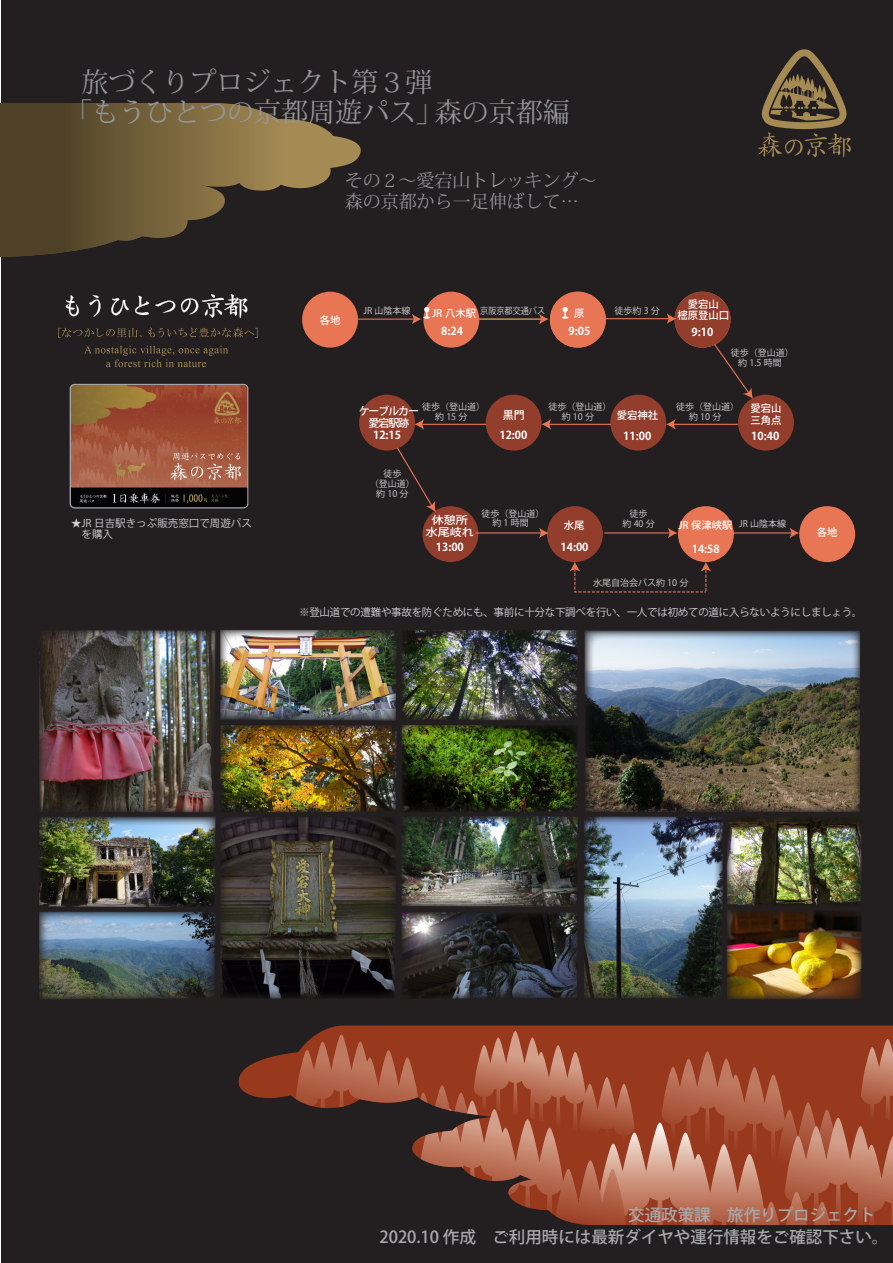
<style>
.page{position:relative;width:893px;height:1263px;background:#fff}
.page>*{position:absolute;margin:0;border:0;box-sizing:border-box;transform-origin:0 0}
.t1{font:27px "Koz Min Pro";color:#939598}
.t2{font:18px/21px "Koz Min Pro";color:#939598}
.t3{font:500 16.5px/22px "Koz Go Pro";color:#a8a9ad}
.t4{font:700 10.95px "Koz Go Pro";color:#fff}
.t5{font:500 10.95px/11.6px "Koz Go Pro";letter-spacing:-.1em;color:#fff;text-align:center}
.t6{font:500 10.95px/11.6px "Koz Go Pro";letter-spacing:-.1em;color:#fff;text-align:center;scale:1.1 1}
.t7{font:10.5px "Koz Go Pro";letter-spacing:-.025em;color:#d1d2d4}
.t8{font:10.5px/11.6px "Koz Go Pro";color:#d1d2d4}
.t9{font:500 10.35px/11.4px "Koz Go Pro";color:#fff;text-align:center}
.t10{font:9px/9.8px "Koz Go Pro";color:#d1d2d4;text-align:center}
.t11{font:9px "Koz Go Pro";color:#d1d2d4;scale:.9 1}
</style>
<div class="page">
<div style="left:2px;top:0;width:891px;height:1263px;background:#231f20"></div>
<svg style="left:0;top:103px;width:361px;height:154px"></svg>
<svg style="left:322px;top:1025px;width:571px;height:6px;background:#8c351d"></svg>
<svg style="left:238px;top:1031px;width:655px;height:194px"></svg>
<div style="left:423px;top:292px;width:56px;height:56px;background:#e87553;border-radius:50%"></div>
<div style="left:302px;top:292px;width:56px;height:56px;background:#e87553;border-radius:50%"></div>
<div style="left:550px;top:292px;width:56px;height:56px;background:#e87553;border-radius:50%"></div>
<div style="left:675px;top:292px;width:55px;height:56px;background:#933d2c;border-radius:50%"></div>
<div style="left:359px;top:395px;width:56px;height:56px;background:#933d2c;border-radius:50%"></div>
<div style="left:486px;top:395px;width:56px;height:56px;background:#933d2c;border-radius:50%"></div>
<div style="left:610px;top:395px;width:56px;height:56px;background:#933d2c;border-radius:50%"></div>
<div style="left:738px;top:395px;width:56px;height:56px;background:#933d2c;border-radius:50%"></div>
<div style="left:422px;top:506px;width:56px;height:56px;background:#933d2c;border-radius:50%"></div>
<div style="left:547px;top:506px;width:56px;height:56px;background:#933d2c;border-radius:50%"></div>
<div style="left:678px;top:506px;width:56px;height:56px;background:#e87553;border-radius:50%"></div>
<div style="left:799px;top:506px;width:56px;height:56px;background:#e87553;border-radius:50%"></div>
<hr style="left:475px;top:319px;width:67px;height:1px;background:#e87553">
<svg style="left:539px;top:314px;width:10px;height:10px"></svg>
<hr style="left:348px;top:319px;width:67px;height:1px;background:#e87553">
<hr style="left:605px;top:318px;width:65px;height:1px;background:#e87553">
<svg style="left:667px;top:313px;width:9px;height:11px"></svg>
<hr style="left:673px;top:424px;width:65px;height:1px;background:#e87553">
<svg style="left:666px;top:419px;width:10px;height:11px"></svg>
<hr style="left:548px;top:424px;width:63px;height:1px;background:#e87553">
<svg style="left:541px;top:419px;width:10px;height:11px"></svg>
<hr style="left:421px;top:424px;width:65px;height:1px;background:#e87553">
<svg style="left:414px;top:419px;width:10px;height:11px"></svg>
<svg style="left:713px;top:343px;width:40px;height:56px"></svg>
<svg style="left:396px;top:446px;width:40px;height:66px"></svg>
<hr style="left:475px;top:532px;width:67px;height:1px;background:#e87553">
<svg style="left:539px;top:528px;width:9px;height:10px"></svg>
<hr style="left:604px;top:532px;width:67px;height:1px;background:#e87553">
<svg style="left:668px;top:528px;width:9px;height:10px"></svg>
<hr style="left:726px;top:532px;width:66px;height:1px;background:#e87553">
<svg style="left:790px;top:528px;width:9px;height:10px"></svg>
<svg style="left:758px;top:49px;width:93px;height:109px"></svg>
<svg style="left:66px;top:295px;width:13px;height:21px"></svg>
<svg style="left:89px;top:295px;width:11px;height:22px"></svg>
<svg style="left:111px;top:298px;width:18px;height:17px"></svg>
<svg style="left:135px;top:296px;width:14px;height:19px"></svg>
<svg style="left:155px;top:301px;width:20px;height:12px"></svg>
<svg style="left:181px;top:294px;width:66px;height:24px"></svg>
<svg style="left:84px;top:346px;width:144px;height:21px"></svg>
<svg style="left:58px;top:328px;width:84px;height:10px"></svg>
<svg style="left:148px;top:327px;width:110px;height:11px"></svg>
<img style="left:584px;top:816px;width:139px;height:182px">
<img style="left:584px;top:630px;width:276px;height:182px">
<img style="left:39px;top:630px;width:177px;height:182px">
<img style="left:39px;top:816px;width:177px;height:91px">
<img style="left:220px;top:817px;width:176px;height:182px">
<img style="left:220px;top:630px;width:177px;height:91px">
<img style="left:220px;top:725px;width:177px;height:88px">
<img style="left:401px;top:630px;width:177px;height:91px">
<img style="left:401px;top:725px;width:177px;height:87px">
<img style="left:401px;top:816px;width:177px;height:91px">
<img style="left:401px;top:912px;width:177px;height:87px">
<img style="left:727px;top:818px;width:135px;height:88px">
<img style="left:727px;top:910px;width:135px;height:89px">
<img style="left:39px;top:912px;width:177px;height:87px">
<img style="left:70px;top:384px;width:178px;height:124px">
<div style="left:70px;top:384px;width:178px;height:124px;border:1px solid #a8a9ad;border-radius:4px"></div>
<svg style="left:562px;top:307px;width:7px;height:12px"></svg>
<svg style="left:412px;top:307px;width:18px;height:17px"></svg>
<svg style="left:570px;top:562px;width:141px;height:31px"></svg>
<h1 class="t1" style="left:81px;top:63px;width:353px">旅づくりプロジェクト第３弾</h1>
<h1 class="t1" style="left:65px;top:93px;width:506px">「もうひとつの京都周遊パス」森の京都編</h1>
<h2 class="t2" style="left:345px;top:169px;width:253px">その２～愛宕山トレッキング～森の京都から一足伸ばして…　</h2>
<p class="t8" style="left:71px;top:517px;width:182px">★JR 日吉駅きっぷ販売窓口で周遊パス　を購入</p>
<p class="t9" style="left:320px;top:315px;width:22px">各地</p>
<p class="t9" style="left:574px;top:308px;width:12px">原</p>
<p class="t9" style="left:677px;top:299px;width:53px">愛宕山<br>樒原登山口</p>
<p class="t4" style="left:569px;top:323px;width:23px">9:05</p>
<p class="t11" style="left:480px;top:305px;width:73px">京阪京都交通バス</p>
<p class="t10" style="left:364px;top:306px;width:48px">JR 山陰本線</p>
<p class="t10" style="left:614px;top:306px;width:47px">徒歩約 3 分</p>
<p class="t9" style="left:432px;top:308px;width:45px">JR 八木駅</p>
<p class="t4" style="left:441px;top:323px;width:23px">8:24</p>
<p class="t4" style="left:692px;top:325px;width:23px">9:10</p>
<p class="t10" style="left:731px;top:348px;width:65px">徒歩（登山道）約 1.5 時間</p>
<p class="t10" style="left:422px;top:402px;width:64px">徒歩（登山道）約15分</p>
<p class="t5" style="left:359px;top:406px;width:62px">ケーブルカー愛宕駅跡</p>
<p class="t4" style="left:373px;top:428px;width:30px">12:15</p>
<p class="t5" style="left:503px;top:410px;width:23px">黒門</p>
<p class="t4" style="left:499px;top:428px;width:30px">12:00</p>
<p class="t10" style="left:549px;top:402px;width:64px">徒歩（登山道）約10分</p>
<p class="t9" style="left:617px;top:410px;width:43px">愛宕神社</p>
<p class="t4" style="left:623px;top:429px;width:30px">11:00</p>
<p class="t10" style="left:676px;top:402px;width:64px">徒歩（登山道）約10分</p>
<p class="t9" style="left:750px;top:403px;width:32px;text-align:left">愛宕山三角点</p>
<p class="t4" style="left:751px;top:429px;width:30px">10:40</p>
<p class="t10" style="left:370px;top:469px;width:47px">徒歩<br>（登山道）約10分</p>
<p class="t10" style="left:481px;top:509px;width:64px">徒歩（登山道）約1時間</p>
<p class="t10" style="left:622px;top:509px;width:34px">徒歩約40分</p>
<p class="t6" style="left:426px;top:515px;width:45px">休憩所水尾岐れ</p>
<p class="t9" style="left:678px;top:520px;width:56px">JR 保津峡駅</p>
<p class="t10" style="left:739px;top:519px;width:48px">JR 山陰本線</p>
<p class="t9" style="left:564px;top:520px;width:22px">水尾</p>
<p class="t4" style="left:561px;top:540px;width:30px">14:00</p>
<p class="t4" style="left:692px;top:541px;width:30px">14:58</p>
<p class="t4" style="left:436px;top:540px;width:30px">13:00</p>
<p class="t10" style="left:593px;top:578px;width:97px">水尾自治会バス約 10 分</p>
<p class="t9" style="left:817px;top:527px;width:22px">各地</p>
<p class="t7" style="left:299px;top:606px;width:565px">※登山道での遭難や事故を防ぐためにも、事前に十分な下調べを行い、一人では初めての道に入らないようにしましょう。</p>
<h3 class="t3" style="left:379px;top:1204px;width:510px;text-indent:249px">交通政策課　旅作りプロジェクト<br>2020.10 作成　ご利用時には最新ダイヤや運行情報をご確認下さい。</h3>
</div>
